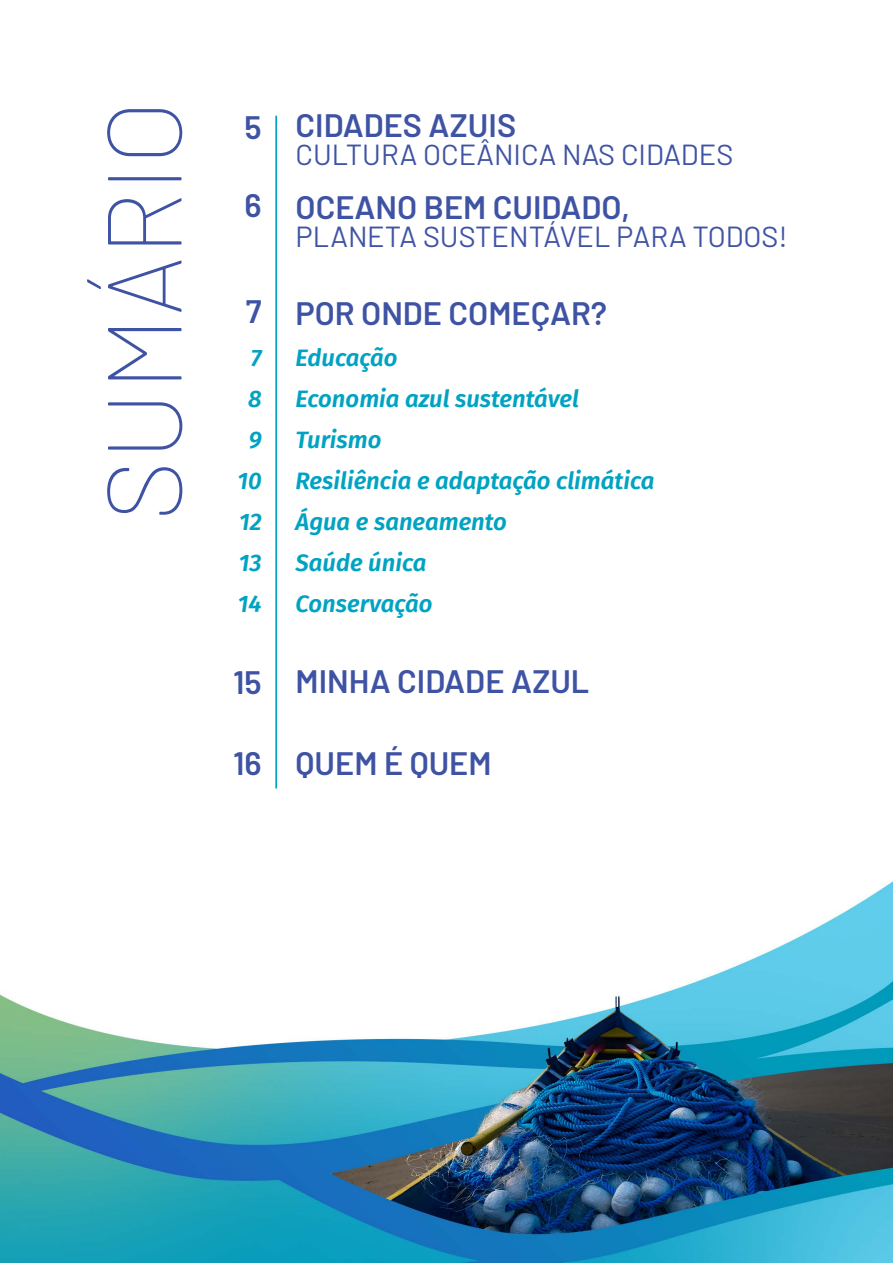
<style>
.page{position:relative;width:893px;height:1263px;background:#fff}
.page>*{position:absolute;margin:0;border:0;box-sizing:border-box;transform-origin:0 0}
.t1{font:100 105px "Barlow";color:#3e53a4}
.t2{font:600 32.4px "Barlow";color:#3f53a4}
.t3{font:600 32.4px "Barlow";color:#3e53a4}
.t4{font:28.95px "Barlow";color:#3f53a4}
.t5{font:italic 600 23.85px/41px "Fira Sans";color:#00a3c2}
</style>
<div class="page">
<img style="left:0;top:115px;width:893px;height:1148px">
<hr style="left:275px;top:116px;width:2px;height:672px;background:#00a3c2">
<h1 class="t1" style="left:69px;top:521px;width:423px;rotate:-90deg">SUMÁRIO</h1>
<h2 class="t2" style="left:296px;top:102px;width:222px">CIDADES AZUIS</h2>
<h2 class="t3" style="left:245px;top:103px;width:19px">5</h2>
<p class="t4" style="left:296px;top:133px;width:439px">CULTURA OCEÂNICA NAS CIDADES</p>
<h2 class="t2" style="left:296px;top:184px;width:336px">OCEANO BEM CUIDADO,</h2>
<p class="t4" style="left:296px;top:215px;width:494px">PLANETA SUSTENTÁVEL PARA TODOS!</p>
<h2 class="t3" style="left:245px;top:182px;width:19px">6</h2>
<h2 class="t3" style="left:246px;top:288px;width:17px">7</h2>
<p class="t5" style="left:237px;top:336px;width:26px;text-align:center">7<br>8<br>9<br>10<br>12<br>13<br>14</p>
<h2 class="t2" style="left:296px;top:290px;width:313px">POR ONDE COMEÇAR?</h2>
<p class="t5" style="left:296px;top:336px;width:360px">Educação<br>Economia azul sustentável<br>Turismo<br>Resiliência e adaptação climática<br>Água e saneamento<br>Saúde única<br>Conservação</p>
<h2 class="t3" style="left:233px;top:658px;width:30px">15</h2>
<h2 class="t3" style="left:233px;top:740px;width:30px">16</h2>
<h2 class="t2" style="left:296px;top:658px;width:295px">MINHA CIDADE AZUL</h2>
<h2 class="t2" style="left:296px;top:740px;width:198px">QUEM É QUEM</h2>
</div>
